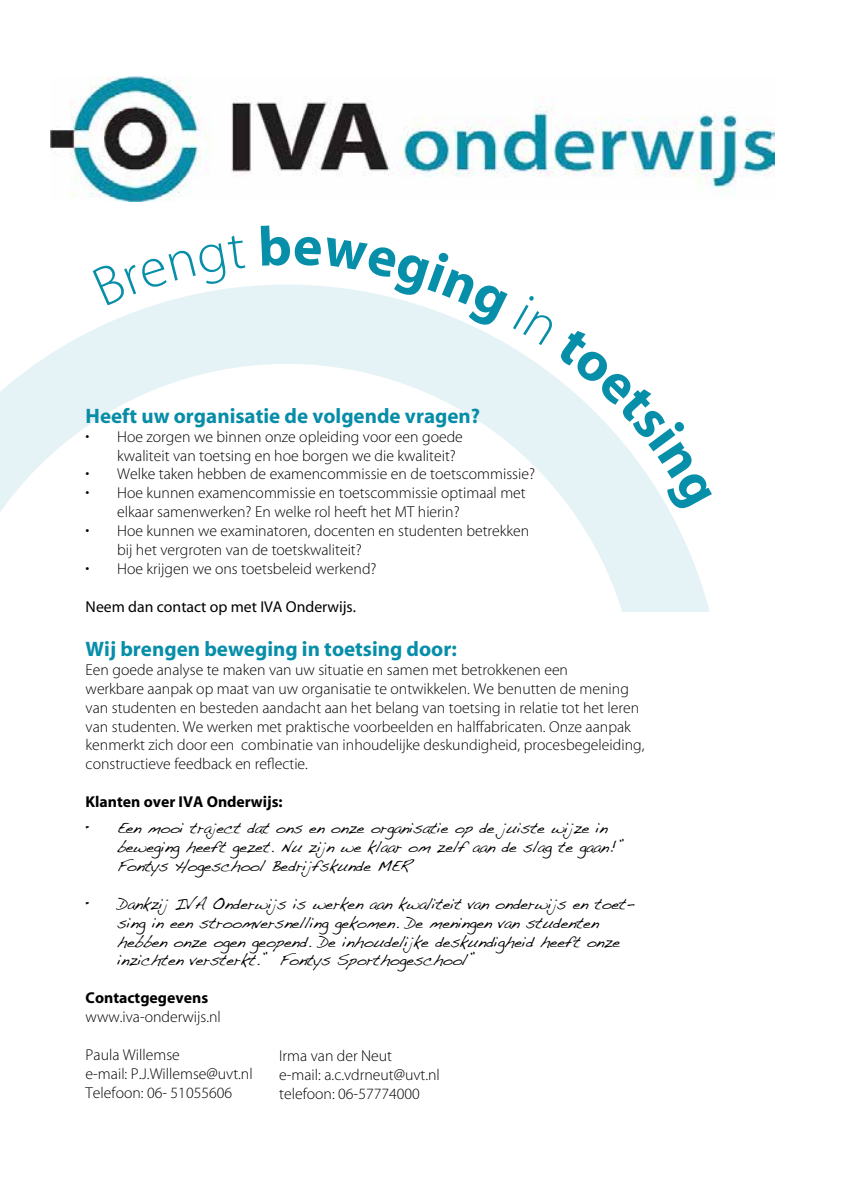
<style>
.page{position:relative;width:844px;height:1191px;background:#fff}
.page>*{position:absolute;margin:0;border:0;box-sizing:border-box;transform-origin:0 0}
.t1{font:700 21px "Myriad";color:#078da8}
.t2{font:700 21px "Myriad";color:#078ea9}
.t3{font:300 15.75px/18.9px "Myriad";color:#000}
.t4{font:15.75px/18.9px "Handwriting Dakota";letter-spacing:-.015em;color:#000}
.t5{font:700 15.75px "Myriad";color:#000}
.t6{font:15.75px "Myriad";color:#000}
</style>
<div class="page">
<img style="left:51px;top:76px;width:723px;height:125px">
<svg style="left:36px;top:285px;width:674px;height:327px;fill:#e6f3f6"></svg>
<svg style="left:0;top:364px;width:637px;height:248px"></svg>
<svg style="left:92px;top:285px;width:154px;height:20px"></svg>
<svg style="left:260px;top:284px;width:450px;height:229px"></svg>
<h1 class="t1" style="left:86px;top:405px;width:396px">Heeft uw organisatie de volgende vragen?</h1>
<p class="t3" style="left:117px;top:428px;width:347px;text-indent:-31px">• Hoe zorgen we binnen onze opleiding voor een goede kwaliteit van toetsing en hoe borgen we die kwaliteit?</p>
<p class="t3" style="left:86px;top:465px;width:451px">• Welke taken hebben de examencommissie en de toetscommissie?</p>
<p class="t3" style="left:117px;top:484px;width:410px;text-indent:-31px">• Hoe kunnen examencommissie en toetscommissie optimaal met elkaar samenwerken? En welke rol heeft het MT hierin?</p>
<p class="t3" style="left:117px;top:522px;width:413px;text-indent:-31px">• Hoe kunnen we examinatoren, docenten en studenten betrekken bij het vergroten van de toetskwaliteit?</p>
<p class="t3" style="left:86px;top:560px;width:292px">• Hoe krijgen we ons toetsbeleid werkend?</p>
<p class="t6" style="left:86px;top:598px;width:272px">Neem dan contact op met IVA Onderwijs.</p>
<h1 class="t2" style="left:86px;top:638px;width:372px">Wij brengen beweging in toetsing door:</h1>
<p class="t3" style="left:86px;top:661px;width:560px">Een goede analyse te maken van uw situatie en samen met betrokkenen een<br>werkbare aanpak op maat van uw organisatie te ontwikkelen. We benutten de mening van studenten en besteden aandacht aan het belang van toetsing in relatie tot het leren van studenten. We werken met praktische voorbeelden en halffabricaten. Onze aanpak kenmerkt zich door een combinatie van inhoudelijke deskundigheid, procesbegeleiding, constructieve feedback en reflectie.</p>
<p class="t5" style="left:86px;top:793px;width:198px">Klanten over IVA Onderwijs:</p>
<p class="t4" style="left:117px;top:818px;width:507px;text-indent:-31px">• Een mooi traject dat ons en onze organisatie op de juiste wijze in beweging heeft gezet. Nu zijn we klaar om zelf aan de slag te gaan!”<br>Fontys Hogeschool Bedrijfskunde MER</p>
<p class="t4" style="left:117px;top:893px;width:519px;text-indent:-31px">• Dankzij IVA Onderwijs is werken aan kwaliteit van onderwijs en toet&shy;sing in een stroomversnelling gekomen. De meningen van studenten hebben onze ogen geopend. De inhoudelijke deskundigheid heeft onze inzichten versterkt.” Fontys Sporthogeschool”</p>
<p class="t5" style="left:86px;top:989px;width:124px">Contactgegevens</p>
<p class="t3" style="left:86px;top:1008px;width:137px">www.iva-onderwijs.nl</p>
<p class="t3" style="left:86px;top:1046px;width:168px">Paula Willemse<br>e-mail: P.J.Willemse@uvt.nl<br>Telefoon: 06- 51055606</p>
<p class="t3" style="left:279px;top:1047px;width:162px">Irma van der Neut<br>e-mail: a.c.vdrneut@uvt.nl telefoon: 06-57774000</p>
</div>
